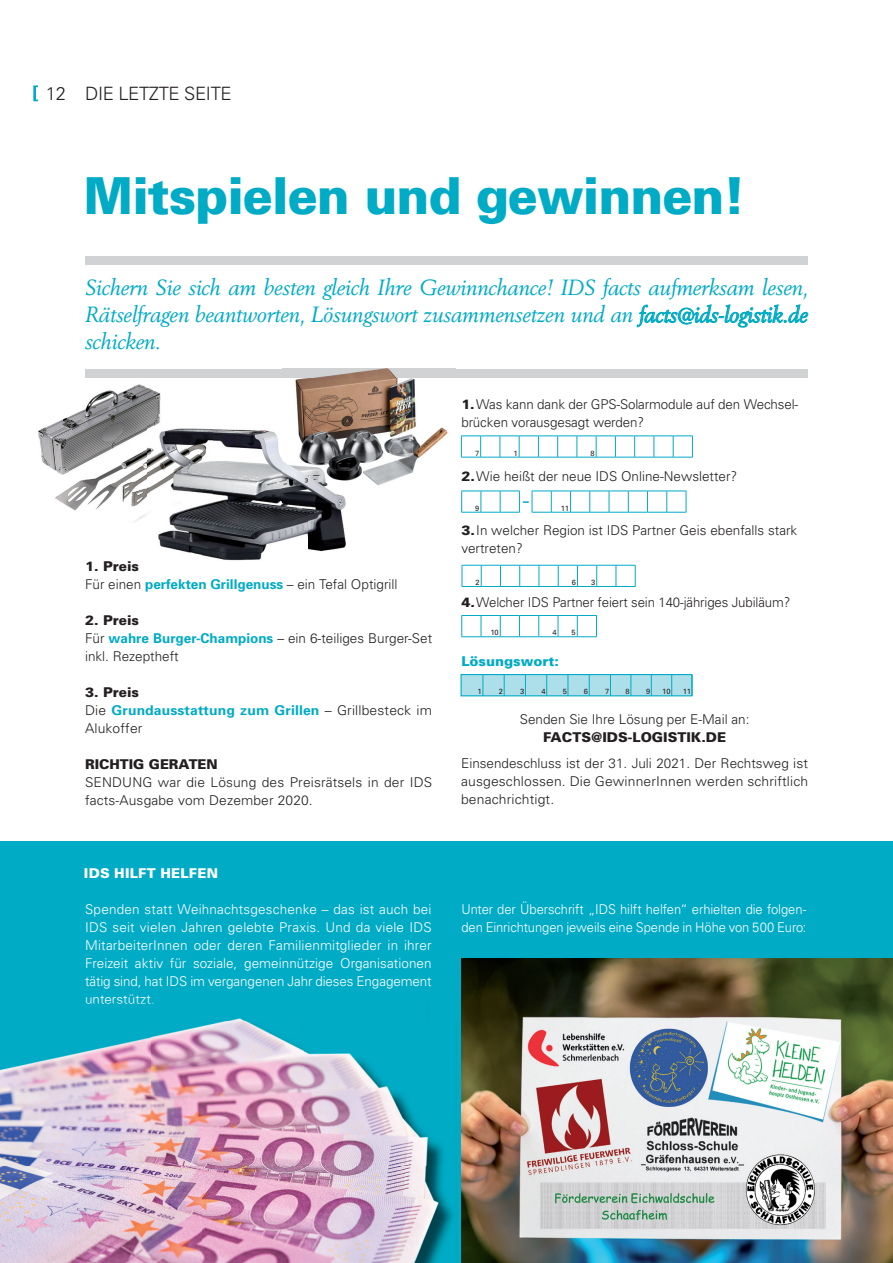
<style>
.page{position:relative;width:893px;height:1263px;background:#fff}
.page>*{position:absolute;margin:0;border:0;box-sizing:border-box;transform-origin:0 0}
.t1{font:900 51px "Univers";letter-spacing:-.02em;color:#00abc5}
.t2{font:italic 21.75px/27px "Berling";letter-spacing:-.01em;color:#00abc5;text-align:justify}
.t3{font:300 18.3px "Univers";letter-spacing:-.02em;color:#231f20}
.t4{font:300 13.5px/18px "Univers";color:#231f20}
.t5{font:300 13.5px/18px "Univers";letter-spacing:-.005em;color:#fff;text-align:justify}
.t6{font:300 13.5px/18px "Univers";letter-spacing:-.005em;color:#fff;scale:.96 1}
.t7{font:900 13.5px "Univers";color:#231f20}
.t8{font:900 13.5px "Univers";letter-spacing:.02em;color:#fff}
.t9{font:900 13.5px "Univers";color:#00abc5}
.t10{font:7.5px "Univers";color:#231f20}
.s1{font-weight:900}
.s2{font-weight:700;color:#00abc5}
</style>
<div class="page">
<div style="left:0;top:841px;width:893px;height:422px;background:#00abc5"></div>
<svg style="left:33px;top:85px;width:5px;height:16px"></svg>
<div style="left:85px;top:257px;width:723px;height:8px;background:#d1d2d4"></div>
<div style="left:85px;top:369px;width:723px;height:8px;background:#d1d2d4"></div>
<div style="left:460px;top:674px;width:232px;height:22px;background:#addfea;border:1px solid #00abc5"></div>
<svg style="left:483px;top:675px;width:1px;height:21px"></svg>
<svg style="left:504px;top:675px;width:1px;height:21px"></svg>
<svg style="left:525px;top:675px;width:1px;height:21px"></svg>
<svg style="left:546px;top:675px;width:1px;height:21px"></svg>
<svg style="left:568px;top:675px;width:1px;height:21px"></svg>
<svg style="left:589px;top:675px;width:1px;height:21px"></svg>
<svg style="left:610px;top:675px;width:1px;height:21px"></svg>
<svg style="left:631px;top:675px;width:1px;height:21px"></svg>
<svg style="left:651px;top:675px;width:1px;height:21px"></svg>
<svg style="left:671px;top:675px;width:1px;height:21px"></svg>
<svg style="left:692px;top:675px;width:1px;height:21px"></svg>
<svg style="left:461px;top:436px;width:232px;height:22px"></svg>
<svg style="left:461px;top:615px;width:136px;height:22px"></svg>
<svg style="left:461px;top:491px;width:226px;height:22px"></svg>
<svg style="left:462px;top:565px;width:174px;height:22px"></svg>
<img style="left:228px;top:1018px;width:17px;height:3px">
<img style="left:461px;top:1003px;width:1px;height:260px">
<img style="left:87px;top:1003px;width:67px;height:1px">
<img style="left:0;top:1021px;width:453px;height:242px">
<img style="left:462px;top:958px;width:431px;height:305px">
<img style="left:283px;top:368px;width:129px;height:85px">
<img style="left:412px;top:368px;width:44px;height:103px">
<img style="left:363px;top:453px;width:50px;height:33px">
<img style="left:283px;top:369px;width:173px;height:8px">
<img style="left:38px;top:384px;width:123px;height:138px">
<img style="left:201px;top:429px;width:108px;height:132px">
<img style="left:158px;top:523px;width:43px;height:32px">
<img style="left:309px;top:503px;width:37px;height:49px">
<img style="left:283px;top:414px;width:80px;height:89px">
<img style="left:148px;top:414px;width:64px;height:109px">
<h3 class="t3" style="left:46px;top:82px;width:188px">12 DIE LETZTE SEITE</h3>
<h1 class="t1" style="left:84px;top:165px;width:663px">Mitspielen und gewinnen!</h1>
<h2 class="t2" style="left:85px;top:274px;width:725px">Sichern Sie sich am besten gleich Ihre Gewinnchance! IDS facts aufmerksam lesen, Rätselfragen beantworten, Lösungswort zusammensetzen und an facts@ids-logistik.de schicken.</h2>
<p class="t4" style="left:461px;top:395px;width:338px"><span class="s1">1.</span> Was kann dank der GPS-Solarmodule auf den Wechsel&shy;brücken vorausgesagt werden?</p>
<p class="t10" style="left:475px;top:449px;width:6px">7</p>
<p class="t10" style="left:513px;top:449px;width:6px">1</p>
<p class="t10" style="left:590px;top:449px;width:6px">8</p>
<p class="t4" style="left:461px;top:467px;width:277px"><span class="s1">2.</span> Wie heißt der neue IDS Online-Newsletter?</p>
<p class="t10" style="left:475px;top:504px;width:6px">9</p>
<p class="t10" style="left:561px;top:504px;width:10px">11</p>
<p class="t4" style="left:85px;top:557px;width:314px"><span class="s1">1. Preis<br></span>Für einen <span class="s2">perfekten Grillgenuss</span> – ein Tefal Optigrill</p>
<p class="t4" style="left:85px;top:611px;width:349px"><span class="s1">2. Preis<br></span>Für <span class="s2">wahre Burger-Champions</span> – ein 6-teiliges Burger-Set inkl. Rezeptheft</p>
<p class="t4" style="left:85px;top:683px;width:349px"><span class="s1">3. Preis<br></span>Die <span class="s2">Grundausstattung zum Grillen</span> – Grillbesteck im<br>Alukoffer</p>
<p class="t7" style="left:85px;top:756px;width:134px">RICHTIG GERATEN</p>
<p class="t4" style="left:85px;top:773px;width:349px">SENDUNG war die Lösung des Preisrätsels in der IDS facts-Ausgabe vom Dezember 2020.</p>
<p class="t8" style="left:84px;top:864px;width:136px">IDS HILFT HELFEN</p>
<p class="t4" style="left:461px;top:521px;width:337px"><span class="s1">3.</span> In welcher Region ist IDS Partner Geis ebenfalls stark vertreten?</p>
<p class="t10" style="left:476px;top:578px;width:6px">2</p>
<p class="t10" style="left:572px;top:578px;width:6px">6</p>
<p class="t10" style="left:591px;top:578px;width:6px">3</p>
<p class="t4" style="left:461px;top:593px;width:330px"><span class="s1">4.</span>Welcher IDS Partner feiert sein 140-jähriges Jubiläum?</p>
<p class="t10" style="left:490px;top:628px;width:10px">10</p>
<p class="t10" style="left:552px;top:628px;width:6px">4</p>
<p class="t10" style="left:572px;top:628px;width:6px">5</p>
<p class="t9" style="left:461px;top:653px;width:99px">Lösungswort:</p>
<p class="t10" style="left:478px;top:687px;width:6px">1</p>
<p class="t10" style="left:499px;top:687px;width:6px">2</p>
<p class="t10" style="left:520px;top:687px;width:6px">3</p>
<p class="t10" style="left:541px;top:687px;width:6px">4</p>
<p class="t10" style="left:563px;top:687px;width:6px">5</p>
<p class="t10" style="left:584px;top:687px;width:6px">6</p>
<p class="t10" style="left:605px;top:687px;width:6px">7</p>
<p class="t10" style="left:626px;top:687px;width:6px">8</p>
<p class="t10" style="left:646px;top:687px;width:6px">9</p>
<p class="t10" style="left:662px;top:687px;width:10px">10</p>
<p class="t10" style="left:683px;top:687px;width:10px">11</p>
<p class="t4" style="left:520px;top:710px;width:231px">Senden Sie Ihre Lösung per E-Mail an:</p>
<p class="t7" style="left:543px;top:729px;width:185px">FACTS@IDS-LOGISTIK.DE</p>
<p class="t4" style="left:461px;top:754px;width:349px;text-align:justify">Einsendeschluss ist der 31. Juli 2021. Der Rechtsweg ist ausgeschlossen. Die GewinnerInnen werden schriftlich benachrichtigt.</p>
<p class="t5" style="left:85px;top:899px;width:348px">Spenden statt Weihnachtsgeschenke – das ist auch bei IDS seit vielen Jahren gelebte Praxis. Und da viele IDS MitarbeiterInnen oder deren Familienmitglieder in ihrer Freizeit aktiv für soziale, gemeinnützige Organisationen tätig sind, hat IDS im vergangenen Jahr dieses Engagement unterstützt.</p>
<p class="t6" style="left:461px;top:899px;width:361px">Unter der Überschrift „IDS hilft helfen“ erhielten die folgen&shy;den Einrichtungen jeweils eine Spende in Höhe von 500 Euro:</p>
</div>
